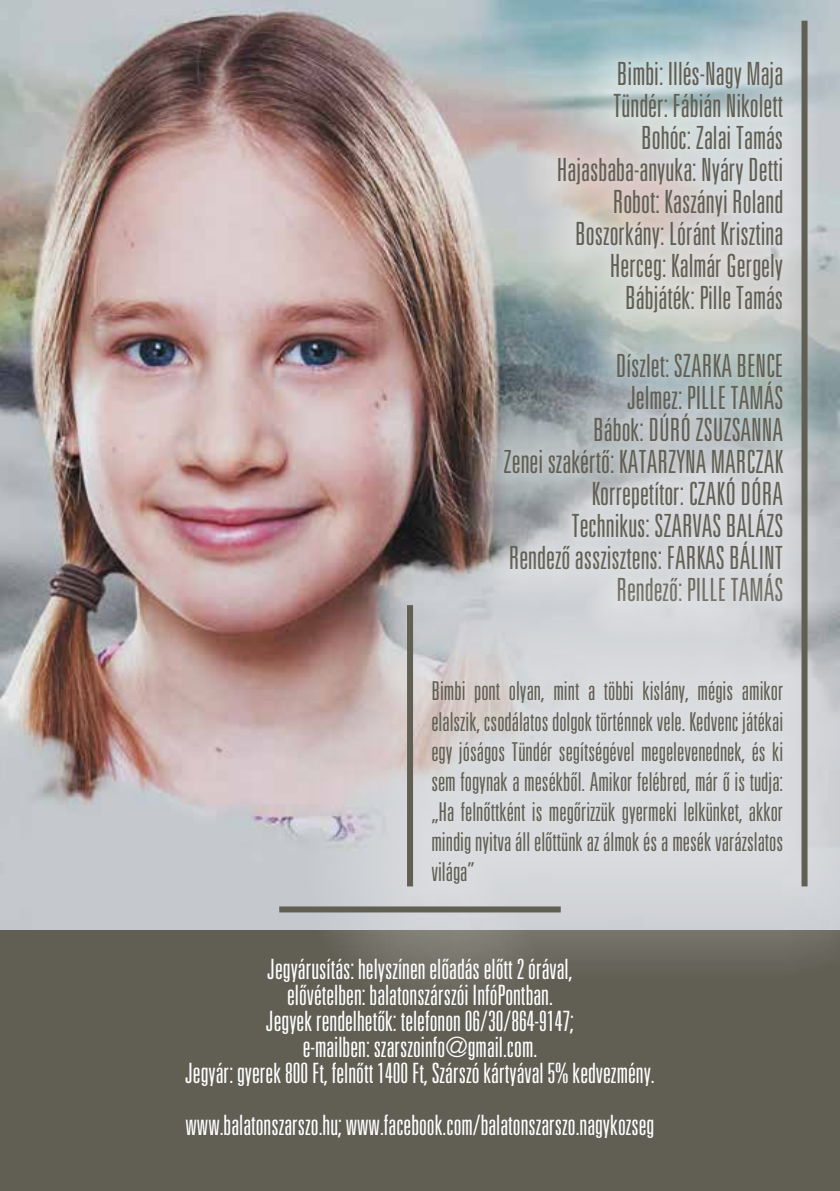
<style>
.page{position:relative;width:840px;height:1191px;background:#fff}
.page>*{position:absolute;margin:0;border:0;box-sizing:border-box;transform-origin:0 0}
.t1{font:32px/32px "Univers H Light Ult Con";color:#615f54;text-align:right}
.t2{font:28px/26px "Univers H Light Ult Con";color:#fff;text-align:center}
.t3{font:26px/30px "Univers H Light Ult Con";color:#615f54;text-align:justify}
</style>
<div class="page">
<img style="left:0;top:0;width:839px;height:930px">
<div style="left:464px;top:22px;width:358px;height:619px;background:#fff;opacity:.75"></div>
<div style="left:0;top:930px;width:839px;height:261px;background:#615f54"></div>
<div style="left:301px;top:552px;width:538px;height:462px;background:#fff;opacity:.75"></div>
<div style="left:801px;top:21px;width:6px;height:865px;background:#615f54"></div>
<div style="left:407px;top:605px;width:6px;height:281px;background:#615f54"></div>
<div style="left:279px;top:906px;width:281px;height:6px;background:#615f54"></div>
<p class="t1" style="left:556px;top:57px;width:228px">Bimbi: Illés-Nagy Maja<br>Tündér: Fábián Nikolett<br>Bohóc: Zalai Tamás<br>Hajasbaba-anyuka: Nyáry Detti<br>Robot: Kaszányi Roland<br>Boszorkány: Lóránt Krisztina<br>Herceg: Kalmár Gergely<br>Bábjáték: Pille Tamás</p>
<p class="t1" style="left:503px;top:349px;width:281px">Díszlet: SZARKA BENCE<br>Jelmez: PILLE TAMÁS<br>Bábok: DÚRÓ ZSUZSANNA<br>Zenei szakértő: KATARZYNA MARCZAK<br>Korrepetítor: CZAKÓ DÓRA<br>Technikus: SZARVAS BALÁZS<br>Rendező asszisztens: FARKAS BÁLINT<br>Rendező: PILLE TAMÁS</p>
<p class="t3" style="left:431px;top:675px;width:353px">Bimbi pont olyan, mint a többi kislány, mégis amikor elalszik, csodálatos dolgok történnek vele. Kedvenc játékai egy jóságos Tündér segítségével megelevenednek, és ki sem fogynak a mesékből. Amikor felébred, már ő is tudja: „Ha felnőttként is megőrizzük gyermeki lelkünket, akkor mindig nyitva áll előttünk az álmok és a mesék varázslatos világa”</p>
<p class="t2" style="left:185px;top:955px;width:471px">Jegyárusítás: helyszínen előadás előtt 2 órával,<br>elővételben: balatonszárszói InfóPontban.<br>Jegyek rendelhetők: telefonon 06/30/864-9147;<br>e-mailben: szarszoinfo@gmail.com.<br>Jegyár: gyerek 800 Ft, felnőtt 1400 Ft, Szárszó kártyával 5% kedvezmény.</p>
<p class="t2" style="left:185px;top:1111px;width:470px">www.balatonszarszo.hu; www.facebook.com/balatonszarszo.nagykozseg</p>
</div>
